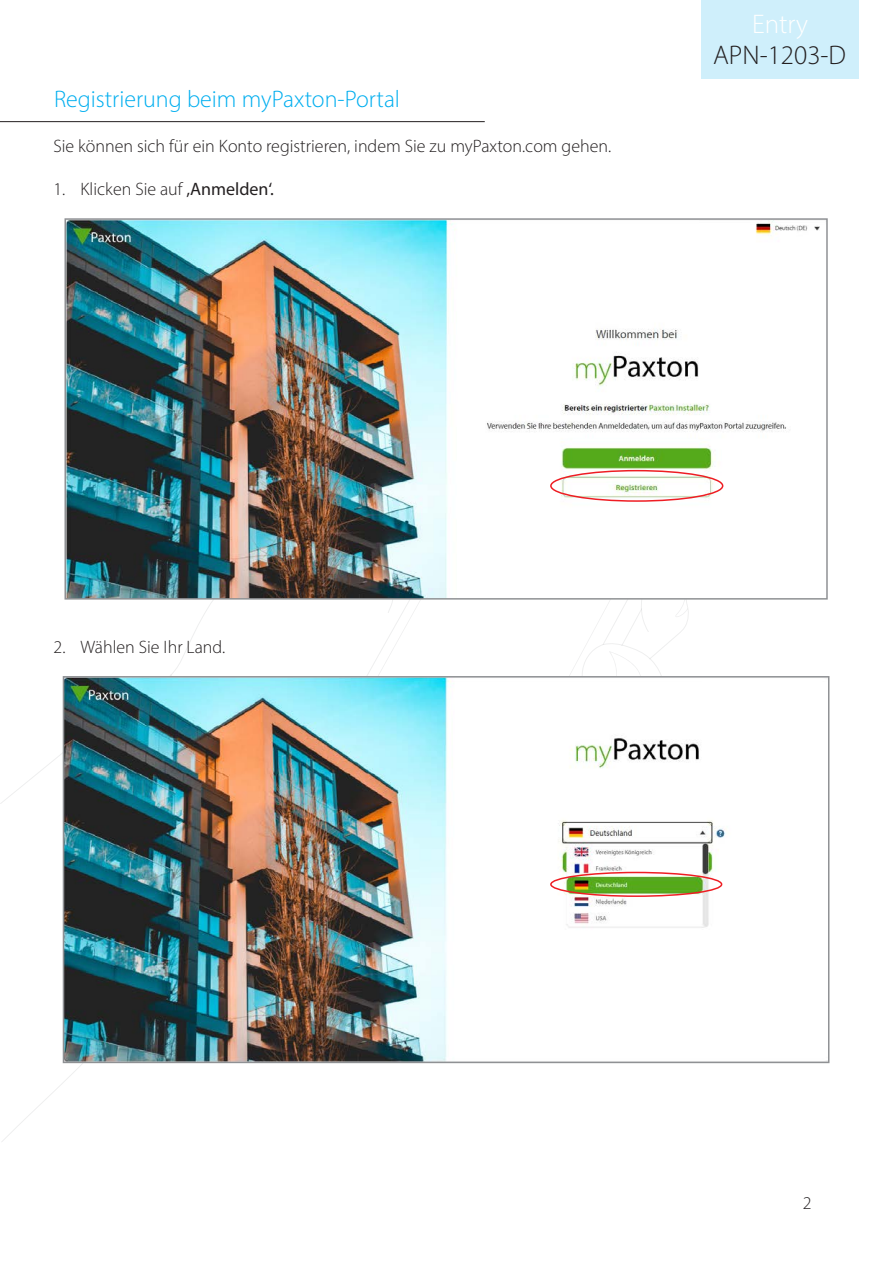
<style>
.page{position:relative;width:893px;height:1263px;background:#fff}
.page>*{position:absolute;margin:0;border:0;box-sizing:border-box;transform-origin:0 0}
.t1{font:300 27px "Myriad Pro";color:#231f20}
.t2{font:300 27px "Myriad Pro";color:#fff}
.Section_title{font:300 24px "Myriad Pro";color:#00aeef}
.Text_-_bold_title{font:300 18px "Myriad Pro";color:#231f20}
.s1{font-weight:400}
</style>
<div class="page">
<svg style="left:2px;top:814px;width:610px;height:328px"></svg>
<div style="left:702px;top:0;width:157px;height:79px;background:#cfeffb"></div>
<hr style="left:0;top:121px;width:485px;height:1px;background:#231f20">
<img style="left:67px;top:221px;width:753px;height:376px">
<div style="left:64px;top:218px;width:764px;height:382px;border:2px solid #8f9194"></div>
<img style="left:66px;top:679px;width:660px;height:381px">
<div style="left:63px;top:676px;width:766px;height:387px;border:2px solid #8f9194"></div>
<div style="left:550px;top:470px;width:173px;height:32px;border:2px solid #ee1d23;border-radius:50%"></div>
<div style="left:550px;top:872px;width:172px;height:25px;border:2px solid #ee1d23;border-radius:50%"></div>
<p class="Section_title" style="left:54px;top:84px;width:348px">Registrierung beim myPaxton-Portal</p>
<p class="Text_-_bold_title" style="left:53px;top:135px;width:559px">Sie können sich für ein Konto registrieren, indem Sie zu myPaxton.com gehen.</p>
<p class="Text_-_bold_title" style="left:53px;top:179px;width:222px">1. Klicken Sie auf <span class="s1">‚Anmelden‘.</span></p>
<h1 class="t2" style="left:752px;top:8px;width:58px">Entry</h1>
<h1 class="t1" style="left:713px;top:39px;width:134px">APN-1203-D</h1>
<p class="Text_-_bold_title" style="left:54px;top:636px;width:173px">2. Wählen Sie Ihr Land.</p>
<p class="Text_-_bold_title" style="left:803px;top:1192px;width:10px">2</p>
</div>
